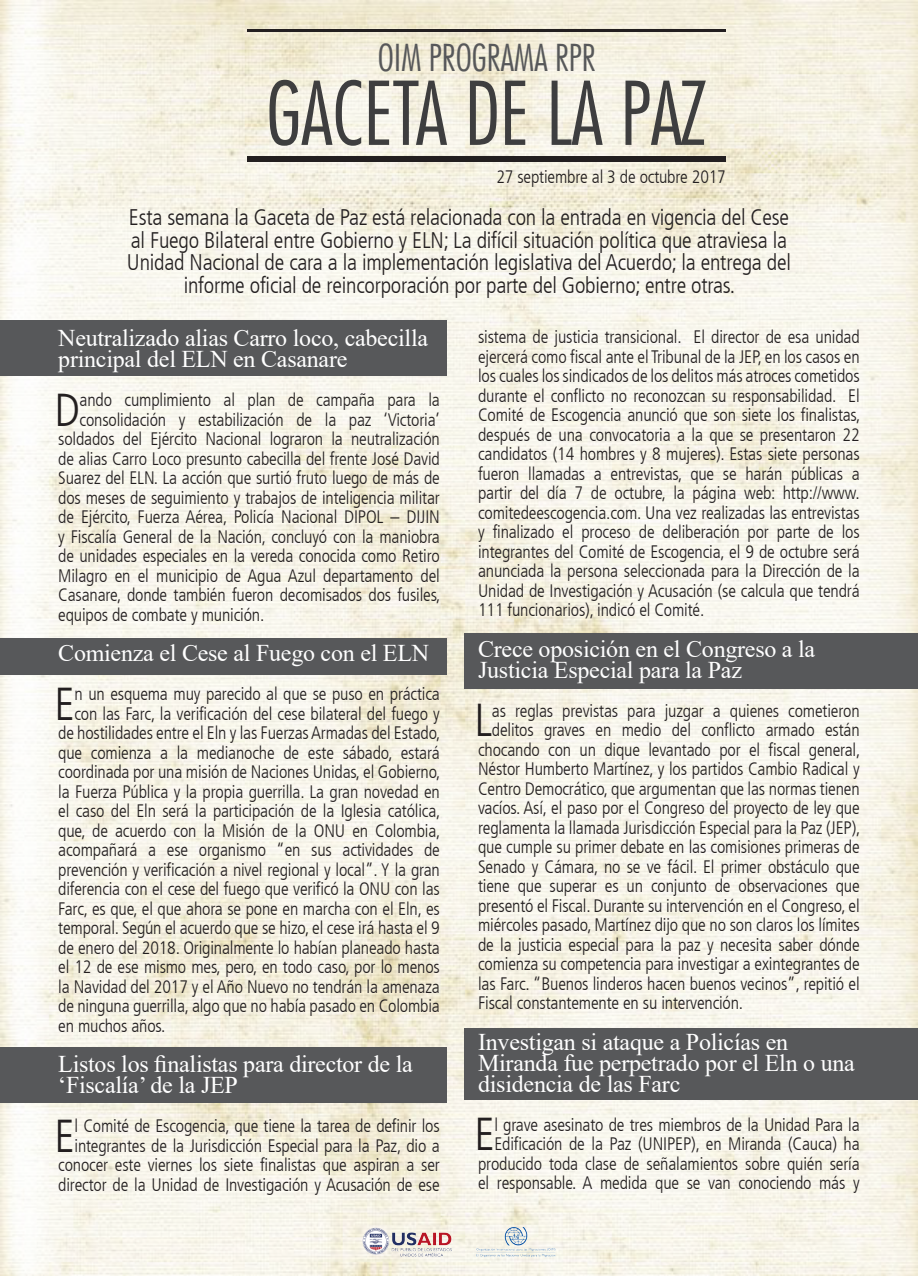
<style>
.page{position:relative;width:918px;height:1276px;background:#fff}
.page>*{position:absolute;margin:0;border:0;box-sizing:border-box;transform-origin:0 0}
.t1{font:300 condensed 85.2px "Futura LT";color:#3e3e3f}
.t2{font:300 condensed 45.9px "Frutiger LT";color:#231f20}
.t3{font:300 condensed 36.3px "Futura LT";color:#57585a}
.t4{font:24px/21px "Times New Roman";letter-spacing:-.01em;color:#fff}
.t5{font:300 condensed 22.5px/22.5px "Frutiger LT";letter-spacing:-.01em;color:#231f20;text-align:center}
.t6{font:300 condensed 18px/19.5px "Frutiger LT";letter-spacing:-.01em;color:#231f20;text-align:right}
</style>
<div class="page">
<img style="left:0;top:0;width:918px;height:1276px">
<div style="left:0;top:321px;width:446px;height:55px;background:#57585a"></div>
<div style="left:0;top:1047px;width:446px;height:55px;background:#57585a"></div>
<div style="left:0;top:638px;width:446px;height:36px;background:#57585a"></div>
<div style="left:464px;top:634px;width:454px;height:55px;background:#57585a"></div>
<div style="left:464px;top:1028px;width:454px;height:71px;background:#57585a"></div>
<hr style="left:248px;top:29px;width:478px;height:3px;background:#231f20">
<div style="left:248px;top:156px;width:478px;height:6px;background:#231f20"></div>
<img style="left:357px;top:1216px;width:204px;height:51px">
<h3 class="t3" style="left:378px;top:36px;width:219px">OIM PROGRAMA RPR</h3>
<h1 class="t1" style="left:266px;top:63px;width:443px">GACETA DE LA PAZ</h1>
<p class="t6" style="left:496px;top:167px;width:231px">27 septiembre al 3 de octubre 2017</p>
<p class="t5" style="left:127px;top:207px;width:666px">Esta semana la Gaceta de Paz está relacionada con la entrada en vigencia del Cese al Fuego Bilateral entre Gobierno y ELN; La difícil situación política que atraviesa la Unidad Nacional de cara a la implementación legislativa del Acuerdo; la entrega del informe oficial de reincorporación por parte del Gobierno; entre otras.</p>
<p class="t4" style="left:58px;top:327px;width:371px">Neutralizado alias Carro loco, cabecilla principal del ELN en Casanare</p>
<p class="t2" style="left:55px;top:384px;width:27px">D</p>
<p class="t6" style="left:80px;top:390px;width:362px">ando cumplimiento al plan de campaña para la</p>
<p class="t6" style="left:80px;top:410px;width:362px">consolidación y estabilización de la paz ‘Victoria’</p>
<p class="t6" style="left:58px;top:429px;width:383px">soldados del Ejército Nacional lograron la neutralización</p>
<p class="t6" style="left:58px;top:449px;width:383px">de alias Carro Loco presunto cabecilla del frente José David</p>
<p class="t6" style="left:58px;top:468px;width:383px">Suarez del ELN. La acción que surtió fruto luego de más de</p>
<p class="t6" style="left:58px;top:488px;width:383px">dos meses de seguimiento y trabajos de inteligencia militar</p>
<p class="t6" style="left:58px;top:507px;width:383px">de Ejército, Fuerza Aérea, Policía Nacional DIPOL – DIJIN</p>
<p class="t6" style="left:58px;top:527px;width:383px">y Fiscalía General de la Nación, concluyó con la maniobra</p>
<p class="t6" style="left:58px;top:546px;width:383px">de unidades especiales en la vereda conocida como Retiro</p>
<p class="t6" style="left:58px;top:566px;width:383px">Milagro en el municipio de Agua Azul departamento del</p>
<p class="t6" style="left:58px;top:585px;width:384px">Casanare, donde también fueron decomisados dos fusiles,</p>
<p class="t6" style="left:58px;top:605px;width:208px">equipos de combate y munición.</p>
<p class="t4" style="left:58px;top:642px;width:372px">Comienza el Cese al Fuego con el ELN</p>
<p class="t2" style="left:55px;top:678px;width:22px">E</p>
<p class="t6" style="left:75px;top:684px;width:367px">n un esquema muy parecido al que se puso en práctica</p>
<p class="t6" style="left:75px;top:704px;width:367px">con las Farc, la verificación del cese bilateral del fuego y</p>
<p class="t6" style="left:58px;top:723px;width:384px">de hostilidades entre el Eln y las Fuerzas Armadas del Estado,</p>
<p class="t6" style="left:58px;top:743px;width:383px">que comienza a la medianoche de este sábado, estará</p>
<p class="t6" style="left:58px;top:762px;width:384px">coordinada por una misión de Naciones Unidas, el Gobierno,</p>
<p class="t6" style="left:58px;top:782px;width:383px">la Fuerza Pública y la propia guerrilla. La gran novedad en</p>
<p class="t6" style="left:58px;top:801px;width:384px">el caso del Eln será la participación de la Iglesia católica,</p>
<p class="t6" style="left:58px;top:821px;width:384px">que, de acuerdo con la Misión de la ONU en Colombia,</p>
<p class="t6" style="left:58px;top:840px;width:383px">acompañará a ese organismo “en sus actividades de</p>
<p class="t6" style="left:58px;top:860px;width:383px">prevención y verificación a nivel regional y local”. Y la gran</p>
<p class="t6" style="left:58px;top:879px;width:383px">diferencia con el cese del fuego que verificó la ONU con las</p>
<p class="t6" style="left:58px;top:899px;width:383px">Farc, es que, el que ahora se pone en marcha con el Eln, es</p>
<p class="t6" style="left:58px;top:918px;width:383px">temporal. Según el acuerdo que se hizo, el cese irá hasta el 9</p>
<p class="t6" style="left:58px;top:938px;width:383px">de enero del 2018. Originalmente lo habían planeado hasta</p>
<p class="t6" style="left:58px;top:957px;width:383px">el 12 de ese mismo mes, pero, en todo caso, por lo menos</p>
<p class="t6" style="left:58px;top:977px;width:383px">la Navidad del 2017 y el Año Nuevo no tendrán la amenaza</p>
<p class="t6" style="left:58px;top:996px;width:383px">de ninguna guerrilla, algo que no había pasado en Colombia</p>
<p class="t6" style="left:58px;top:1016px;width:109px">en muchos años.</p>
<p class="t4" style="left:58px;top:1053px;width:356px">Listos los finalistas para director de la ‘Fiscalía’ de la JEP</p>
<p class="t2" style="left:55px;top:1110px;width:22px">E</p>
<p class="t6" style="left:58px;top:1116px;width:383px">l Comité de Escogencia, que tiene la tarea de definir los integrantes de la Jurisdicción Especial para la Paz, dio a conocer este viernes los siete finalistas que aspiran a ser director de la Unidad de Investigación y Acusación de ese</p>
<p class="t6" style="left:478px;top:327px;width:384px;text-align:justify">sistema de justicia transicional. El director de esa unidad ejercerá como fiscal ante el Tribunal de la JEP, en los casos en los cuales los sindicados de los delitos más atroces cometidos durante el conflicto no reconozcan su responsabilidad. El Comité de Escogencia anunció que son siete los finalistas, después de una convocatoria a la que se presentaron 22 candidatos (14 hombres y 8 mujeres). Estas siete personas fueron llamadas a entrevistas, que se harán públicas a partir del día 7 de octubre, la página web: http://www. comitedeescogencia.com. Una vez realizadas las entrevistas y finalizado el proceso de deliberación por parte de los integrantes del Comité de Escogencia, el 9 de octubre será anunciada la persona seleccionada para la Dirección de la Unidad de Investigación y Acusación (se calcula que tendrá 111 funcionarios), indicó el Comité.</p>
<p class="t4" style="left:478px;top:637px;width:339px">Crece oposición en el Congreso a la<br>Justicia Especial para la Paz</p>
<p class="t2" style="left:474px;top:694px;width:19px">L</p>
<p class="t6" style="left:492px;top:701px;width:369px">as reglas previstas para juzgar a quienes cometieron</p>
<p class="t6" style="left:492px;top:720px;width:369px">delitos graves en medio del conflicto armado están</p>
<p class="t6" style="left:478px;top:740px;width:384px">chocando con un dique levantado por el fiscal general,</p>
<p class="t6" style="left:478px;top:759px;width:383px">Néstor Humberto Martínez, y los partidos Cambio Radical y</p>
<p class="t6" style="left:478px;top:779px;width:383px">Centro Democrático, que argumentan que las normas tienen</p>
<p class="t6" style="left:478px;top:798px;width:383px">vacíos. Así, el paso por el Congreso del proyecto de ley que</p>
<p class="t6" style="left:478px;top:818px;width:384px">reglamenta la llamada Jurisdicción Especial para la Paz (JEP),</p>
<p class="t6" style="left:478px;top:837px;width:383px">que cumple su primer debate en las comisiones primeras de</p>
<p class="t6" style="left:478px;top:857px;width:383px">Senado y Cámara, no se ve fácil. El primer obstáculo que</p>
<p class="t6" style="left:478px;top:876px;width:383px">tiene que superar es un conjunto de observaciones que</p>
<p class="t6" style="left:478px;top:896px;width:383px">presentó el Fiscal. Durante su intervención en el Congreso, el</p>
<p class="t6" style="left:478px;top:915px;width:383px">miércoles pasado, Martínez dijo que no son claros los límites</p>
<p class="t6" style="left:478px;top:935px;width:383px">de la justicia especial para la paz y necesita saber dónde</p>
<p class="t6" style="left:478px;top:954px;width:383px">comienza su competencia para investigar a exintegrantes de</p>
<p class="t6" style="left:478px;top:974px;width:383px">las Farc. “Buenos linderos hacen buenos vecinos”, repitió el</p>
<p class="t6" style="left:478px;top:993px;width:267px">Fiscal constantemente en su intervención.</p>
<p class="t4" style="left:478px;top:1030px;width:378px">Investigan si ataque a Policías en<br>Miranda fue perpetrado por el Eln o una disidencia de las Farc</p>
<p class="t2" style="left:474px;top:1108px;width:22px">E</p>
<p class="t6" style="left:478px;top:1115px;width:383px">l grave asesinato de tres miembros de la Unidad Para la Edificación de la Paz (UNIPEP), en Miranda (Cauca) ha producido toda clase de señalamientos sobre quién sería el responsable. A medida que se van conociendo más y</p>
</div>
